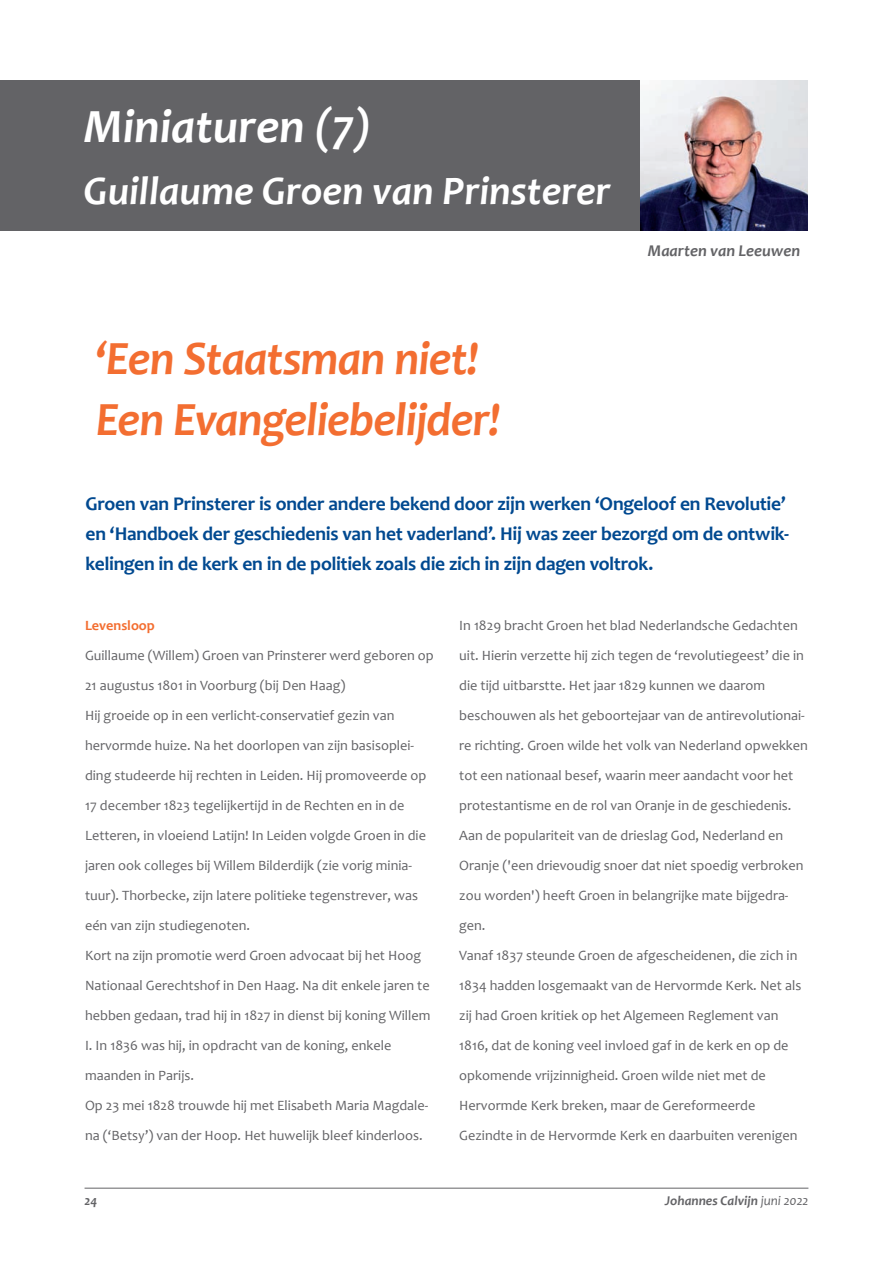
<style>
.page{position:relative;width:893px;height:1263px;background:#fff}
.page>*{position:absolute;margin:0;border:0;box-sizing:border-box;transform-origin:0 0}
.t1{font:italic 700 48px/61.5px "Candara";letter-spacing:-.015em;color:#f36e31}
.t2{font:italic 700 48px "Candara";color:#fff}
.t3{font:italic 700 40.5px "Candara";color:#fff}
.t4{font:700 19.5px/30px "Candara";letter-spacing:-.015em;color:#014990}
.t5{font:italic 700 16.5px "Candara";color:#636366}
.t6{font:14.25px/30px "Candara";color:#636366}
.t7{font:700 14.25px "Candara";color:#f36e31}
.t8{font:italic 700 13.5px "Candara";color:#636366}
.s1{font-weight:400}
</style>
<div class="page">
<hr style="left:85px;top:1188px;width:723px;height:1px;background:#636366">
<div style="left:0;top:81px;width:640px;height:150px;background:#636366"></div>
<img style="left:640px;top:81px;width:168px;height:150px">
<h1 class="t2" style="left:84px;top:98px;width:289px">Miniaturen (7)</h1>
<h2 class="t3" style="left:84px;top:166px;width:528px">Guillaume Groen van Prinsterer</h2>
<h1 class="t1" style="left:96px;top:327px;width:406px">‘Een Staatsman niet!<br>Een Evangeliebelijder!</h1>
<p class="t5" style="left:648px;top:241px;width:154px">Maarten van Leeuwen</p>
<p class="t4" style="left:86px;top:489px;width:705px">Groen van Prinsterer is onder andere bekend door zijn werken ‘Ongeloof en Revolutie’ en ‘Handboek der geschiedenis van het vaderland’. Hij was zeer bezorgd om de ontwik&shy;kelingen in de kerk en in de politiek zoals die zich in zijn dagen voltrok.</p>
<p class="t7" style="left:85px;top:617px;width:71px">Levensloop</p>
<p class="t6" style="left:85px;top:640px;width:350px">Guillaume (Willem) Groen van Prinsterer werd geboren op 21 augustus 1801 in Voorburg (bij Den Haag)<br>Hij groeide op in een verlicht-conservatief gezin van hervormde huize. Na het doorlopen van zijn basisoplei&shy;ding studeerde hij rechten in Leiden. Hij promoveerde op 17 december 1823 tegelijkertijd in de Rechten en in de Letteren, in vloeiend Latijn! In Leiden volgde Groen in die jaren ook colleges bij Willem Bilderdijk (zie vorig minia&shy;tuur). Thorbecke, zijn latere politieke tegenstrever, was eén van zijn studiegenoten.<br>Kort na zijn promotie werd Groen advocaat bij het Hoog Nationaal Gerechtshof in Den Haag. Na dit enkele jaren te hebben gedaan, trad hij in 1827 in dienst bij koning Willem I. In 1836 was hij, in opdracht van de koning, enkele maanden in Parijs.<br>Op 23 mei 1828 trouwde hij met Elisabeth Maria Magdale&shy;na (‘Betsy’) van der Hoop. Het huwelijk bleef kinderloos.</p>
<p class="t6" style="left:459px;top:610px;width:350px">In 1829 bracht Groen het blad Nederlandsche Gedachten uit. Hierin verzette hij zich tegen de ‘revolutiegeest’ die in die tijd uitbarstte. Het jaar 1829 kunnen we daarom beschouwen als het geboortejaar van de antirevolutionai&shy;re richting. Groen wilde het volk van Nederland opwekken tot een nationaal besef, waarin meer aandacht voor het protestantisme en de rol van Oranje in de geschiedenis.<br>Aan de populariteit van de drieslag God, Nederland en Oranje ('een drievoudig snoer dat niet spoedig verbroken zou worden') heeft Groen in belangrijke mate bijgedra&shy;gen.<br>Vanaf 1837 steunde Groen de afgescheidenen, die zich in 1834 hadden losgemaakt van de Hervormde Kerk. Net als zij had Groen kritiek op het Algemeen Reglement van 1816, dat de koning veel invloed gaf in de kerk en op de opkomende vrijzinnigheid. Groen wilde niet met de Hervormde Kerk breken, maar de Gereformeerde Gezindte in de Hervormde Kerk en daarbuiten verenigen</p>
<p class="t8" style="left:85px;top:1192px;width:14px">24</p>
<p class="t8" style="left:665px;top:1192px;width:145px">Johannes Calvijn <span class="s1">juni 2022</span></p>
</div>
